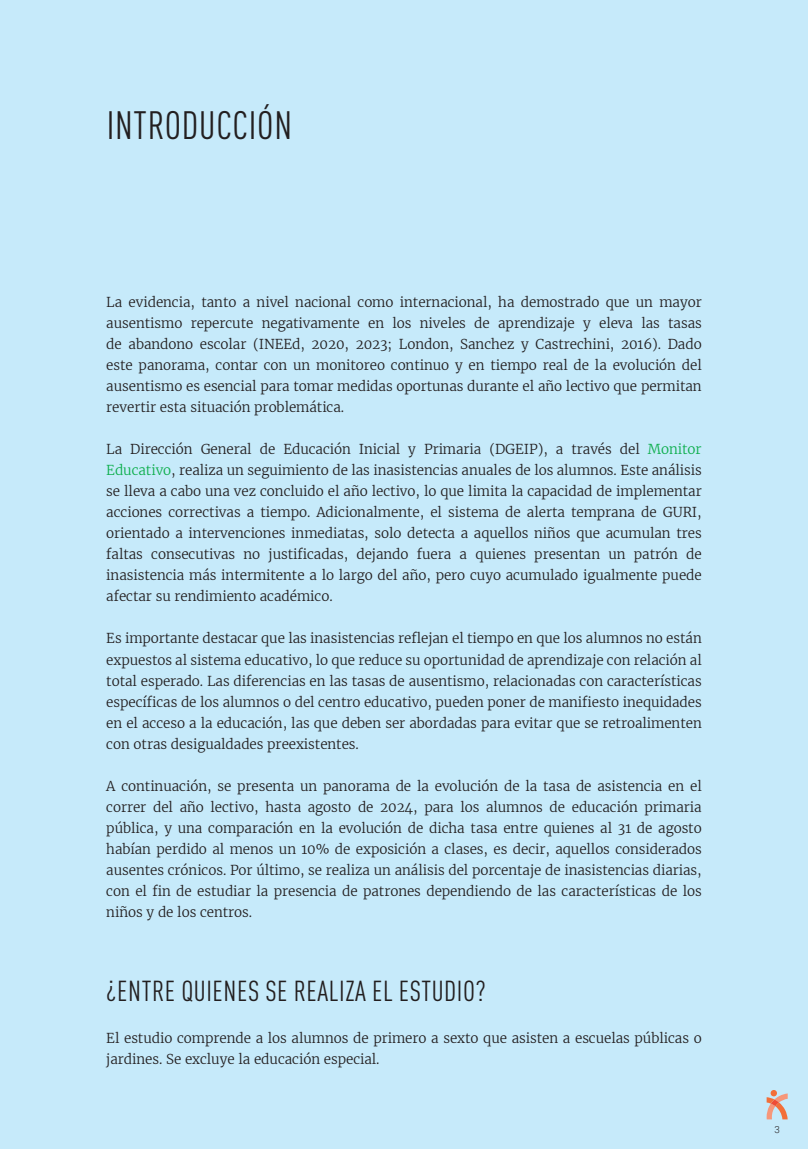
<style>
.page{position:relative;width:808px;height:1149px;background:#fff}
.page>*{position:absolute;margin:0;border:0;box-sizing:border-box;transform-origin:0 0}
.Titulo_1_-_Capitulos{font:condensed 39px "DIN Pro";letter-spacing:.02em;color:#231f20}
.Titulo_2_-_Arial_13{font:condensed 28.5px "DIN Pro";letter-spacing:.02em;color:#231f20}
.Texto_general{font:300 13.5px/21px "Merriweather";letter-spacing:-.005em;color:#231f20;text-align:justify}
.t1{font:300 9.75px "Roboto";color:#231f20}
.s1{color:#0cae4c}
</style>
<div class="page">
<div style="left:0;top:0;width:808px;height:1148px;background:#c6eafa"></div>
<svg style="left:767px;top:1090px;width:21px;height:28px"></svg>
<p class="Titulo_1_-_Capitulos" style="left:107px;top:97px;width:187px">INTRODUCCIÓN</p>
<p class="Texto_general" style="left:106px;top:291px;width:597px">La evidencia, tanto a nivel nacional como internacional, ha demostrado que un mayor ausentismo repercute negativamente en los niveles de aprendizaje y eleva las tasas de abandono escolar (INEEd, 2020, 2023; London, Sanchez y Castrechini, 2016). Dado este panorama, contar con un monitoreo continuo y en tiempo real de la evolución del ausentismo es esencial para tomar medidas oportunas durante el año lectivo que permitan revertir esta situación problemática.</p>
<p class="Texto_general" style="left:106px;top:438px;width:597px">La Dirección General de Educación Inicial y Primaria (DGEIP), a través del <span class="s1">Monitor Educativo</span>, realiza un seguimiento de las inasistencias anuales de los alumnos. Este análisis se lleva a cabo una vez concluido el año lectivo, lo que limita la capacidad de implementar acciones correctivas a tiempo. Adicionalmente, el sistema de alerta temprana de GURI, orientado a intervenciones inmediatas, solo detecta a aquellos niños que acumulan tres faltas consecutivas no justificadas, dejando fuera a quienes presentan un patrón de inasistencia más intermitente a lo largo del año, pero cuyo acumulado igualmente puede afectar su rendimiento académico.</p>
<p class="Texto_general" style="left:106px;top:627px;width:597px">Es importante destacar que las inasistencias reflejan el tiempo en que los alumnos no están expuestos al sistema educativo, lo que reduce su oportunidad de aprendizaje con relación al total esperado. Las diferencias en las tasas de ausentismo, relacionadas con características específicas de los alumnos o del centro educativo, pueden poner de manifiesto inequidades en el acceso a la educación, las que deben ser abordadas para evitar que se retroalimenten con otras desigualdades preexistentes.</p>
<p class="Texto_general" style="left:106px;top:774px;width:597px">A continuación, se presenta un panorama de la evolución de la tasa de asistencia en el correr del año lectivo, hasta agosto de 2024, para los alumnos de educación primaria pública, y una comparación en la evolución de dicha tasa entre quienes al 31 de agosto habían perdido al menos un 10% de exposición a clases, es decir, aquellos considerados ausentes crónicos. Por último, se realiza un análisis del porcentaje de inasistencias diarias, con el fin de estudiar la presencia de patrones dependiendo de las características de los niños y de los centros.</p>
<p class="Titulo_2_-_Arial_13" style="left:106px;top:969px;width:381px">¿ENTRE QUIENES SE REALIZA EL ESTUDIO?</p>
<p class="Texto_general" style="left:106px;top:1026px;width:597px">El estudio comprende a los alumnos de primero a sexto que asisten a escuelas públicas o jardines. Se excluye la educación especial.</p>
<p class="t1" style="left:774px;top:1122px;width:7px">3</p>
</div>
